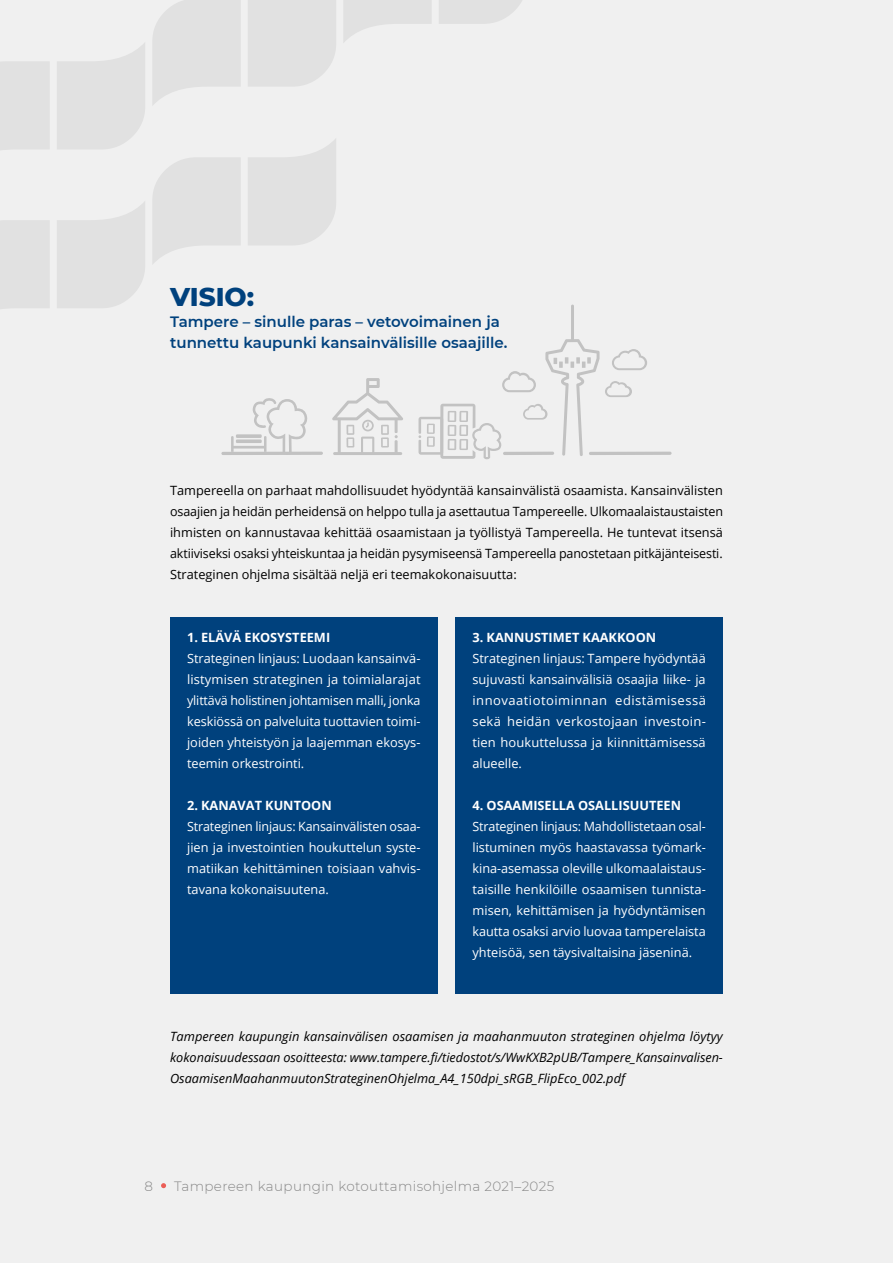
<style>
.page{position:relative;width:893px;height:1263px;background:#f0f0f0}
.page>*{position:absolute;margin:0;border:0;box-sizing:border-box;transform-origin:0 0}
.t1{font:800 26.25px "Montserrat";color:#00417d}
.t2{font:600 15px/21px "Montserrat";color:#00417d}
.t3{font:300 13.5px "Montserrat";letter-spacing:.025em;color:#878787}
.t4{font:12.75px/21px "Open Sans";color:#fff;text-align:justify}
.t5{font:12.75px/21px "Open Sans";color:#000;text-align:justify}
.t6{font:italic 12.75px/21px "Open Sans";color:#000;text-align:justify}
.t7{font:700 12.75px "Open Sans";color:#fff}
</style>
<div class="page">
<div style="left:0;top:61px;width:50px;height:89px;background:#e1e1e1"></div>
<svg style="left:57px;top:43px;width:88px;height:106px"></svg>
<svg style="left:152px;top:0;width:89px;height:105px"></svg>
<div style="left:248px;top:0;width:88px;height:86px;background:#e1e1e1"></div>
<svg style="left:343px;top:0;width:89px;height:43px"></svg>
<svg style="left:439px;top:0;width:83px;height:24px"></svg>
<div style="left:0;top:220px;width:50px;height:89px;background:#e1e1e1"></div>
<svg style="left:57px;top:202px;width:88px;height:106px"></svg>
<svg style="left:152px;top:157px;width:89px;height:107px"></svg>
<svg style="left:248px;top:139px;width:88px;height:106px"></svg>
<svg style="left:161px;top:1183px;width:5px;height:5px"></svg>
<hr style="left:571px;top:305px;width:3px;height:36px;background:#c2c2c2">
<svg style="left:418px;top:339px;width:229px;height:120px"></svg>
<svg style="left:332px;top:378px;width:71px;height:77px"></svg>
<hr style="left:221px;top:452px;width:102px;height:3px;background:#c2c2c2;border-radius:2px">
<svg style="left:231px;top:398px;width:77px;height:54px"></svg>
<hr style="left:503px;top:452px;width:51px;height:3px;background:#c2c2c2;border-radius:2px">
<hr style="left:589px;top:452px;width:83px;height:3px;background:#c2c2c2;border-radius:2px">
<div style="left:170px;top:617px;width:267px;height:41px;background:#00417d"></div>
<div style="left:170px;top:638px;width:267px;height:146px;background:#00417d"></div>
<div style="left:170px;top:764px;width:267px;height:41px;background:#00417d"></div>
<div style="left:170px;top:785px;width:267px;height:41px;background:#00417d"></div>
<div style="left:170px;top:806px;width:267px;height:104px;background:#00417d"></div>
<div style="left:170px;top:890px;width:267px;height:41px;background:#00417d"></div>
<div style="left:170px;top:911px;width:267px;height:41px;background:#00417d"></div>
<div style="left:170px;top:932px;width:267px;height:41px;background:#00417d"></div>
<div style="left:170px;top:953px;width:267px;height:41px;background:#00417d"></div>
<div style="left:455px;top:617px;width:268px;height:41px;background:#00417d"></div>
<div style="left:455px;top:638px;width:268px;height:146px;background:#00417d"></div>
<div style="left:455px;top:764px;width:268px;height:41px;background:#00417d"></div>
<div style="left:455px;top:785px;width:268px;height:41px;background:#00417d"></div>
<div style="left:455px;top:806px;width:268px;height:167px;background:#00417d"></div>
<div style="left:455px;top:953px;width:268px;height:41px;background:#00417d"></div>
<h1 class="t1" style="left:170px;top:277px;width:86px">VISIO:</h1>
<p class="t2" style="left:170px;top:311px;width:339px">Tampere – sinulle paras – vetovoimainen ja tunnettu kaupunki kansainvälisille osaajille.</p>
<p class="t5" style="left:170px;top:480px;width:554px">Tampereella on parhaat mahdollisuudet hyödyntää kansainvälistä osaamista. Kansainvälisten osaajien ja heidän perheidensä on helppo tulla ja asettautua Tampereelle. Ulkomaalaistaustaisten ihmisten on kannustavaa kehittää osaamistaan ja työllistyä Tampereella. He tuntevat itsensä aktiiviseksi osaksi yhteiskuntaa ja heidän pysymiseensä Tampereella panostetaan pitkäjänteisesti.<br>Strateginen ohjelma sisältää neljä eri teemakokonaisuutta:</p>
<p class="t7" style="left:187px;top:628px;width:145px">1. ELÄVÄ EKOSYSTEEMI</p>
<p class="t4" style="left:187px;top:648px;width:235px">Strateginen linjaus: Luodaan kansainvä&shy;listymisen strateginen ja toimialarajat ylittävä holistinen johtamisen malli, jonka keskiössä on palveluita tuottavien toimi&shy;joiden yhteistyön ja laajemman ekosys&shy;teemin orkestrointi.</p>
<p class="t7" style="left:187px;top:796px;width:146px">2. KANAVAT KUNTOON</p>
<p class="t4" style="left:187px;top:816px;width:235px">Strateginen linjaus: Kansainvälisten osaa&shy;jien ja investointien houkuttelun syste&shy;matiikan kehittäminen toisiaan vahvis&shy;tavana kokonaisuutena.</p>
<p class="t7" style="left:472px;top:628px;width:185px">3. KANNUSTIMET KAAKKOON</p>
<p class="t4" style="left:472px;top:648px;width:235px">Strateginen linjaus: Tampere hyödyntää sujuvasti kansainvälisiä osaajia liike- ja innovaatiotoiminnan edistämisessä sekä heidän verkostojaan investoin&shy;tien houkuttelussa ja kiinnittämisessä alueelle.</p>
<p class="t7" style="left:472px;top:796px;width:210px">4. OSAAMISELLA OSALLISUUTEEN</p>
<p class="t4" style="left:472px;top:816px;width:235px">Strateginen linjaus: Mahdollistetaan osal&shy;listuminen myös haastavassa työmark&shy;kina-asemassa oleville ulkomaalaistaus&shy;taisille henkilöille osaamisen tunnista&shy;misen, kehittämisen ja hyödyntämisen kautta osaksi arvio luovaa tamperelaista yhteisöä, sen täysivaltaisina jäseninä.</p>
<p class="t6" style="left:170px;top:1026px;width:554px">Tampereen kaupungin kansainvälisen osaamisen ja maahanmuuton strateginen ohjelma löytyy kokonaisuudessaan osoitteesta: www.tampere.fi/tiedostot/s/WwKXB2pUB/Tampere_Kansainvalisen-OsaamisenMaahanmuutonStrateginenOhjelma_A4_150dpi_sRGB_FlipEco_002.pdf</p>
<p class="t3" style="left:145px;top:1177px;width:10px">8</p>
<p class="t3" style="left:174px;top:1177px;width:382px">Tampereen kaupungin kotouttamisohjelma 2021–2025</p>
</div>
